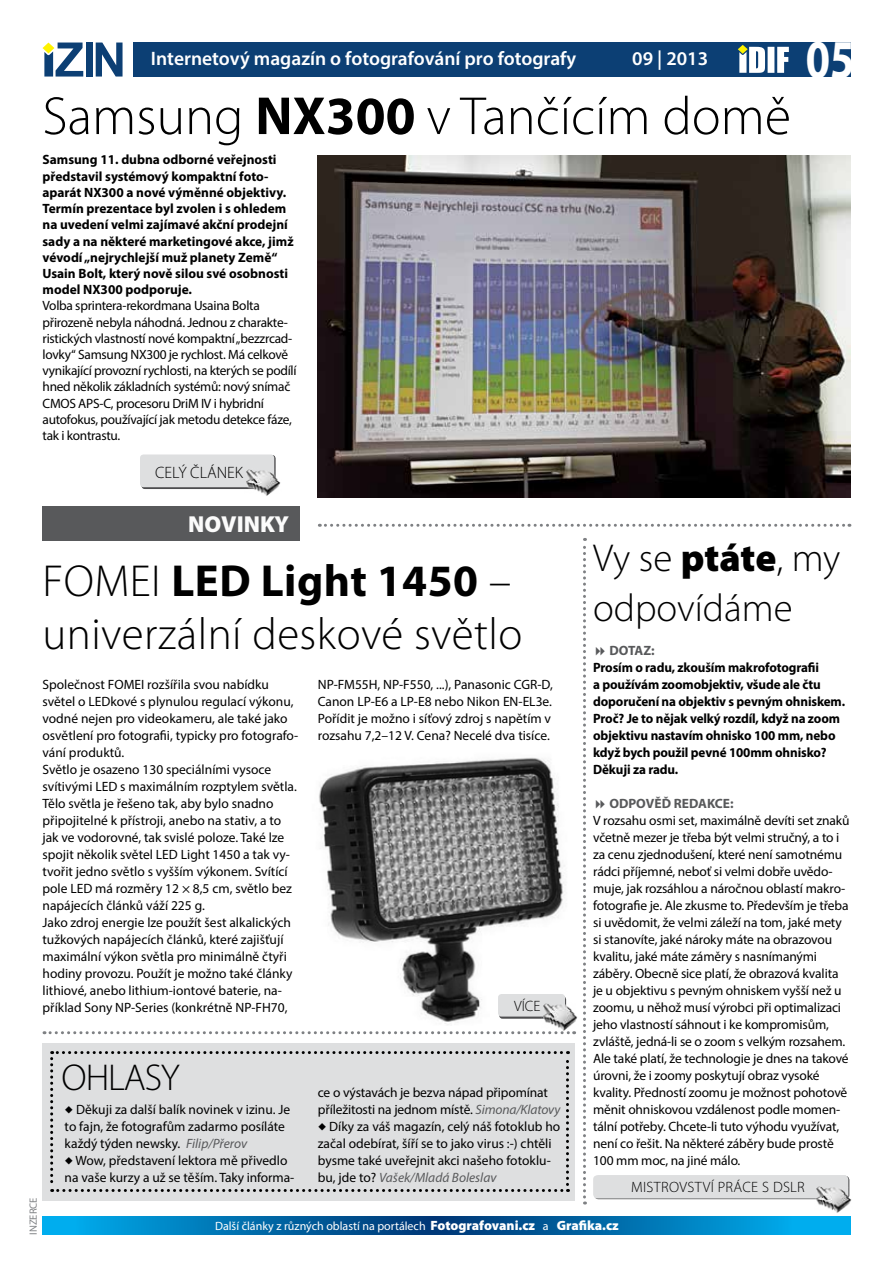
<style>
.page{position:relative;width:893px;height:1263px;background:#fff}
.page>*{position:absolute;margin:0;border:0;box-sizing:border-box;transform-origin:0 0}
.t1{font:700 54.9px "Myriad Pro";color:#fff;scale:.8 1}
.t2{font:300 54px "Myriad Pro";color:#000}
.t3{font:300 45px/52.7px "Myriad Pro";letter-spacing:.01em;color:#000}
.t4{font:300 39px/49.7px "Myriad Pro";color:#000}
.t5{font:300 37.5px "Myriad Pro";letter-spacing:-.03em;color:#000}
.t6{font:900 23.1px "Myriad Pro";color:#fbfbfb}
.t7{font:600 19.5px "Myriad Pro";color:#fff}
.t8{font:300 16.5px "Myriad Pro";color:#000}
.t9{font:300 15px "Myriad Pro";letter-spacing:.02em;color:#000}
.t10{font:13.5px/17px "Myriad Pro";letter-spacing:-.01em;color:#000}
.t11{font:700 13.5px/16.2px "Myriad Pro";letter-spacing:-.005em;color:#000}
.t12{font:900 13.5px "Myriad Pro";color:#fff}
.t13{font:700 13.5px "Myriad Pro";color:#58595b}
.t14{font:12px "Myriad Pro";color:#fff}
.t15{font:10.5px "Myriad Pro";color:#808285}
.s1{font-weight:700}
.s2{font-style:italic;color:#58595b}
.s3{font-weight:900}
</style>
<div class="page">
<img style="left:319px;top:757px;width:248px;height:268px">
<svg style="left:43px;top:1216px;width:807px;height:18px;background:#0074b3"></svg>
<div style="left:133px;top:43px;width:717px;height:34px;background:#0c3f74"></div>
<svg style="left:738px;top:45px;width:51px;height:28px"></svg>
<div style="left:86px;top:43px;width:7px;height:34px;background:#0c3f74"></div>
<svg style="left:96px;top:43px;width:27px;height:34px"></svg>
<svg style="left:43px;top:43px;width:40px;height:34px"></svg>
<div style="left:43px;top:1043px;width:532px;height:157px;background:#dedfe0"></div>
<svg style="left:50px;top:1051px;width:519px;height:141px"></svg>
<svg style="left:583px;top:538px;width:3px;height:666px"></svg>
<div style="left:43px;top:507px;width:257px;height:34px;background:#58595b"></div>
<svg style="left:319px;top:524px;width:531px;height:3px"></svg>
<div style="left:141px;top:455px;width:135px;height:34px;background:#6e6e70;border-radius:3px"></div>
<svg style="left:499px;top:996px;width:67px;height:23px"></svg>
<svg style="left:44px;top:1031px;width:531px;height:3px"></svg>
<img style="left:318px;top:155px;width:532px;height:343px">
<div style="left:140px;top:454px;width:134px;height:33px;background:#dedfe0;border-radius:3px"></div>
<img style="left:244px;top:468px;width:37px;height:28px">
<div style="left:498px;top:994px;width:67px;height:22px;background:#dedfe0;border-radius:3px"></div>
<img style="left:542px;top:1003px;width:36px;height:28px">
<div style="left:594px;top:1176px;width:255px;height:23px;background:#98999a;border-radius:4px"></div>
<div style="left:593px;top:1175px;width:255px;height:23px;background:#dedfe0;border-radius:4px"></div>
<img style="left:815px;top:1185px;width:37px;height:28px">
<h3 class="t7" style="left:151px;top:46px;width:427px">Internetový magazín o fotografování pro fotografy</h3>
<h3 class="t7" style="left:632px;top:46px;width:77px">09 | 2013</h3>
<h1 class="t1" style="left:806px;top:23px;width:63px">05</h1>
<h2 class="t2" style="left:43px;top:84px;width:750px">Samsung <span class="s1">NX300</span> v Tančícím domě</h2>
<p class="t11" style="left:43px;top:151px;width:253px">Samsung 11. dubna odborné veřejnosti představil systémový kompaktní foto&shy;aparát NX300 a nové výměnné objektivy.<br>Termín prezentace byl zvolen i s ohledem na uvedení velmi zajímavé akční prodejní sady a na některé marketingové akce, jimž vévodí „nejrychlejší muž planety Země“ Usain Bolt, který nově silou své osobnosti model NX300 podporuje.</p>
<p class="t10" style="left:43px;top:297px;width:256px;line-height:16.2px">Volba sprintera-rekordmana Usaina Bolta přirozeně nebyla náhodná. Jednou z charakte&shy;ristických vlastností nové kompaktní „bezzrcad&shy;lovky“ Samsung NX300 je rychlost. Má celkově vynikající provozní rychlosti, na kterých se podílí hned několik základních systémů: nový snímač CMOS APS-C, procesoru DriM IV i hybridní autofokus, používající jak metodu detekce fáze, tak i kontrastu.</p>
<p class="t8" style="left:155px;top:463px;width:89px">CELÝ ČLÁNEK</p>
<h3 class="t6" style="left:188px;top:509px;width:103px">NOVINKY</h3>
<h3 class="t3" style="left:43px;top:554px;width:481px">FOMEI <span class="s1">LED Light 1450</span> – univerzální deskové světlo</h3>
<p class="t10" style="left:43px;top:676px;width:257px">Společnost FOMEI rozšířila svou nabídku světel o LEDkové s plynulou regulací výkonu, vodné nejen pro videokameru, ale také jako osvětlení pro fotografii, typicky pro fotografo&shy;vání produktů.<br>Světlo je osazeno 130 speciálními vysoce svítivými LED s maximálním rozptylem světla.<br>Tělo světla je řešeno tak, aby bylo snadno připojitelné k přístroji, anebo na stativ, a to jak ve vodorovné, tak svislé poloze. Také lze spojit několik světel LED Light 1450 a tak vy&shy;tvořit jedno světlo s vyšším výkonem. Svítící pole LED má rozměry 12 × 8,5 cm, světlo bez napájecích článků váží 225 g.<br>Jako zdroj energie lze použít šest alkalických tužkových napájecích článků, které zajišťují maximální výkon světla pro minimálně čtyři hodiny provozu. Použít je možno také články lithiové, anebo lithium-iontové baterie, na&shy;příklad Sony NP-Series (konkrétně NP-FH70,</p>
<p class="t10" style="left:318px;top:676px;width:236px">NP-FM55H, NP-F550, ...), Panasonic CGR-D, Canon LP-E6 a LP-E8 nebo Nikon EN-EL3e.<br>Pořídit je možno i síťový zdroj s napětím v rozsahu 7,2–12 V. Cena? Necelé dva tisíce.</p>
<p class="t9" style="left:514px;top:997px;width:28px">VÍCE</p>
<h3 class="t5" style="left:62px;top:1055px;width:120px">OHLASY</h3>
<p class="t10" style="left:65px;top:1101px;width:227px">◆ Děkuji za další balík novinek v izinu. Je to fajn, že fotografům zadarmo posíláte každý týden newsky. <span class="s2">Filip/Přerov</span></p>
<p class="t10" style="left:65px;top:1152px;width:231px">◆ Wow, představení lektora mě přivedlo na vaše kurzy a už se těším. Taky informa-</p>
<p class="t10" style="left:318px;top:1084px;width:244px">ce o výstavách je bezva nápad připomínat příležitosti na jednom místě. <span class="s2">Simona/Klatovy</span></p>
<p class="t10" style="left:318px;top:1118px;width:244px">◆ Díky za váš magazín, celý náš fotoklub ho začal odebírat, šíří se to jako virus :-) chtěli bysme také uveřejnit akci našeho fotoklu&shy;bu, jde to? <span class="s2">Vašek/Mladá Boleslav</span></p>
<h3 class="t4" style="left:593px;top:533px;width:249px">Vy se <span class="s3">ptáte</span>, my odpovídáme</h3>
<p class="t13" style="left:609px;top:641px;width:47px">DOTAZ:</p>
<p class="t11" style="left:593px;top:658px;width:253px;line-height:17px">Prosím o radu, zkouším makrofotografii<br>a používám zoomobjektiv, všude ale čtu doporučení na objektiv s pevným ohniskem.<br>Proč? Je to nějak velký rozdíl, když na zoom objektivu nastavím ohnisko 100 mm, nebo když bych použil pevné 100mm ohnisko?<br>Děkuji za radu.</p>
<p class="t13" style="left:609px;top:795px;width:126px">ODPOVĚĎ REDAKCE:</p>
<p class="t10" style="left:593px;top:812px;width:258px">V rozsahu osmi set, maximálně devíti set znaků včetně mezer je třeba být velmi stručný, a to i za cenu zjednodušení, které není samotnému rádci příjemné, neboť si velmi dobře uvědo&shy;muje, jak rozsáhlou a náročnou oblastí makro&shy;fotografie je. Ale zkusme to. Především je třeba si uvědomit, že velmi záleží na tom, jaké mety si stanovíte, jaké nároky máte na obrazovou kvalitu, jaké máte záměry s nasnímanými záběry. Obecně sice platí, že obrazová kvalita je u objektivu s pevným ohniskem vyšší než u zoomu, u něhož musí výrobci při optimalizaci jeho vlastností sáhnout i ke kompromisům, zvláště, jedná-li se o zoom s velkým rozsahem.<br>Ale také platí, že technologie je dnes na takové úrovni, že i zoomy poskytují obraz vysoké kvality. Předností zoomu je možnost pohotově měnit ohniskovou vzdálenost podle momen&shy;tální potřeby. Chcete-li tuto výhodu využívat, není co řešit. Na některé záběry bude prostě 100 mm moc, na jiné málo.</p>
<p class="t9" style="left:631px;top:1178px;width:175px">MISTROVSTVÍ PRÁCE S DSLR</p>
<p class="t15" style="left:27px;top:1235px;width:39px;rotate:-90deg">INZERCE</p>
<p class="t12" style="left:430px;top:1216px;width:106px">Fotografovani.cz</p>
<p class="t12" style="left:557px;top:1216px;width:64px">Grafika.cz</p>
<p class="t14" style="left:215px;top:1218px;width:212px">Další články z různých oblastí na portálech</p>
<p class="t14" style="left:543px;top:1218px;width:7px">a</p>
<p class="t14" style="left:610px;top:1218px;width:4px">.</p>
</div>
